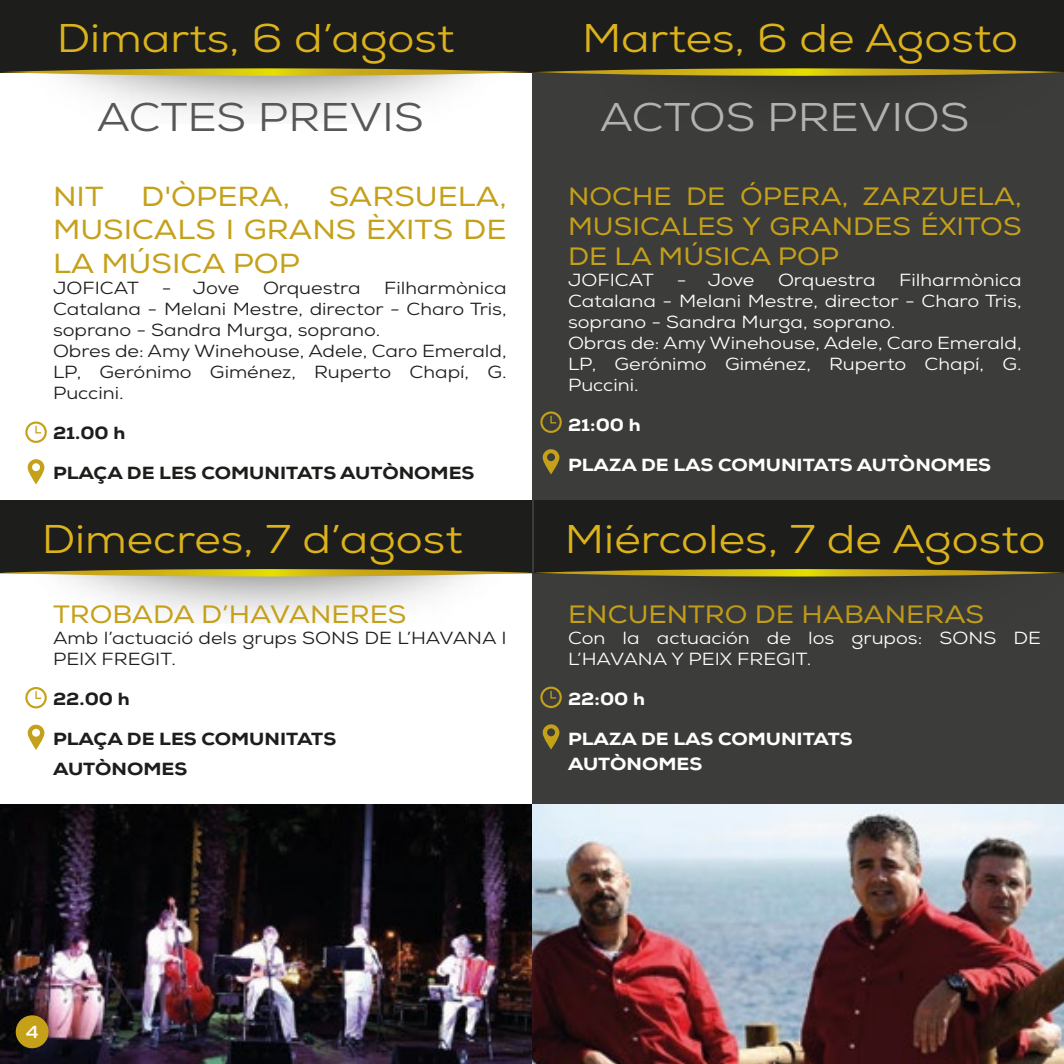
<style>
.page{position:relative;width:1064px;height:1064px;background:#fff}
.page>*{position:absolute;margin:0;border:0;box-sizing:border-box;transform-origin:0 0}
.t1{font:40px "Nexa";color:#ddb31c;scale:1.12 1}
.t2{font:40px "Nexa";color:#b3b2b2;scale:1.12 1}
.t3{font:40px "Nexa";color:#575756;scale:1.12 1}
.t4{font:27.5px/33px "Nexa";color:#c5a019;text-align:justify;scale:1.12 1}
.t5{font:25px/30px "Nexa";color:#c5a019;text-align:justify;scale:1.12 1}
.t6{font:17.5px/21px "Nexa";color:#fff;scale:1.12 1}
.t7{font:17.5px/21px "Nexa";color:#1d1d1b;scale:1.12 1}
.t8{font:800 17.5px/30px "Nexa";color:#1d1d1b;scale:1.12 1}
.t9{font:800 17.5px/25px "Nexa";color:#fff;scale:1.12 1}
.t10{font:700 17.5px "Nexa";color:#fff;scale:1.12 1}
</style>
<div class="page">
<div style="left:0;top:0;width:531px;height:72px;background:#1d1d1b"></div>
<img style="left:66px;top:576px;width:401px;height:41px">
<div style="left:0;top:500px;width:531px;height:72px;background:#1d1d1b"></div>
<svg style="left:25px;top:421px;width:22px;height:22px"></svg>
<svg style="left:27px;top:459px;width:18px;height:25px"></svg>
<svg style="left:25px;top:687px;width:22px;height:21px"></svg>
<svg style="left:27px;top:724px;width:18px;height:25px"></svg>
<div style="left:531px;top:0;width:532px;height:1063px;background:#3c3c3b"></div>
<div style="left:531px;top:0;width:532px;height:72px;background:#1d1d1b"></div>
<svg style="left:0;top:68px;width:1063px;height:8px"></svg>
<svg style="left:540px;top:411px;width:21px;height:22px"></svg>
<svg style="left:542px;top:449px;width:17px;height:25px"></svg>
<svg style="left:540px;top:686px;width:21px;height:21px"></svg>
<svg style="left:542px;top:724px;width:17px;height:25px"></svg>
<img style="left:702px;top:576px;width:205px;height:4px">
<div style="left:534px;top:500px;width:529px;height:72px;background:#1d1d1b"></div>
<svg style="left:0;top:569px;width:1063px;height:7px"></svg>
<img style="left:0;top:804px;width:1063px;height:259px">
<div style="left:16px;top:1014px;width:33px;height:33px;background:#c5a019;border-radius:50%"></div>
<h1 class="t1" style="left:57px;top:13px;width:356px">Dimarts, 6 d’agost</h1>
<h1 class="t3" style="left:97px;top:91px;width:293px">ACTES PREVIS</h1>
<h2 class="t4" style="left:53px;top:181px;width:47px">NIT</h2>
<h2 class="t4" style="left:141px;top:181px;width:135px">D'ÒPERA,</h2>
<h2 class="t4" style="left:53px;top:181px;width:406px;text-indent:276px">SARSUELA, MUSICALS I GRANS ÈXITS DE LA MÚSICA POP</h2>
<p class="t7" style="left:53px;top:277px;width:78px">JOFICAT</p>
<p class="t7" style="left:162px;top:277px;width:71px">- Jove</p>
<p class="t7" style="left:263px;top:277px;width:88px">Orquestra</p>
<p class="t7" style="left:53px;top:277px;width:406px;text-indent:331px">Filharmònica<br>Catalana - Melani Mestre, director - Charo Tris, soprano - Sandra Murga, soprano.<br>Obres de: Amy Winehouse, Adele, Caro Emerald,<br>LP, Gerónimo Giménez, Ruperto Chapí, G.<br>Puccini.</p>
<p class="t8" style="left:53px;top:417px;width:66px">21.00 h</p>
<p class="t8" style="left:53px;top:457px;width:377px">PLAÇA DE LES COMUNITATS AUTÒNOMES</p>
<h1 class="t1" style="left:42px;top:513px;width:377px">Dimecres, 7 d’agost</h1>
<h3 class="t5" style="left:53px;top:599px;width:317px">TROBADA D’HAVANERES</h3>
<p class="t7" style="left:53px;top:627px;width:406px">Amb l’actuació dels grups SONS DE L’HAVANA I<br>PEIX FREGIT.</p>
<p class="t8" style="left:53px;top:684px;width:70px">22.00 h</p>
<p class="t8" style="left:53px;top:724px;width:254px">PLAÇA DE LES COMUNITATS<br>AUTÒNOMES</p>
<h1 class="t1" style="left:582px;top:13px;width:390px">Martes, 6 de Agosto</h1>
<h1 class="t2" style="left:599px;top:91px;width:331px">ACTOS PREVIOS</h1>
<h3 class="t5" style="left:568px;top:181px;width:406px">NOCHE DE ÓPERA, ZARZUELA, MUSICALES Y GRANDES ÉXITOS DE LA MÚSICA POP</h3>
<p class="t6" style="left:568px;top:269px;width:78px">JOFICAT</p>
<p class="t6" style="left:676px;top:269px;width:71px">- Jove</p>
<p class="t6" style="left:777px;top:269px;width:88px">Orquestra</p>
<p class="t6" style="left:568px;top:269px;width:406px;text-indent:331px">Filharmònica<br>Catalana - Melani Mestre, director - Charo Tris, soprano - Sandra Murga, soprano.<br>Obras de: Amy Winehouse, Adele, Caro Emerald,<br>LP, Gerónimo Giménez, Ruperto Chapí, G.<br>Puccini.</p>
<p class="t9" style="left:568px;top:412px;width:66px">21:00 h</p>
<p class="t9" style="left:568px;top:452px;width:379px">PLAZA DE LAS COMUNITATS AUTÒNOMES</p>
<h1 class="t1" style="left:564px;top:513px;width:430px">Miércoles, 7 de Agosto</h1>
<h3 class="t5" style="left:568px;top:599px;width:373px">ENCUENTRO DE HABANERAS</h3>
<p class="t6" style="left:568px;top:627px;width:423px">Con la actuación de los grupos: SONS DE<br>L’HAVANA Y PEIX FREGIT.</p>
<p class="t9" style="left:568px;top:686px;width:70px">22:00 h</p>
<p class="t9" style="left:568px;top:726px;width:256px">PLAZA DE LAS COMUNITATS<br>AUTÒNOMES</p>
<p class="t10" style="left:26px;top:1019px;width:13px">4</p>
</div>
